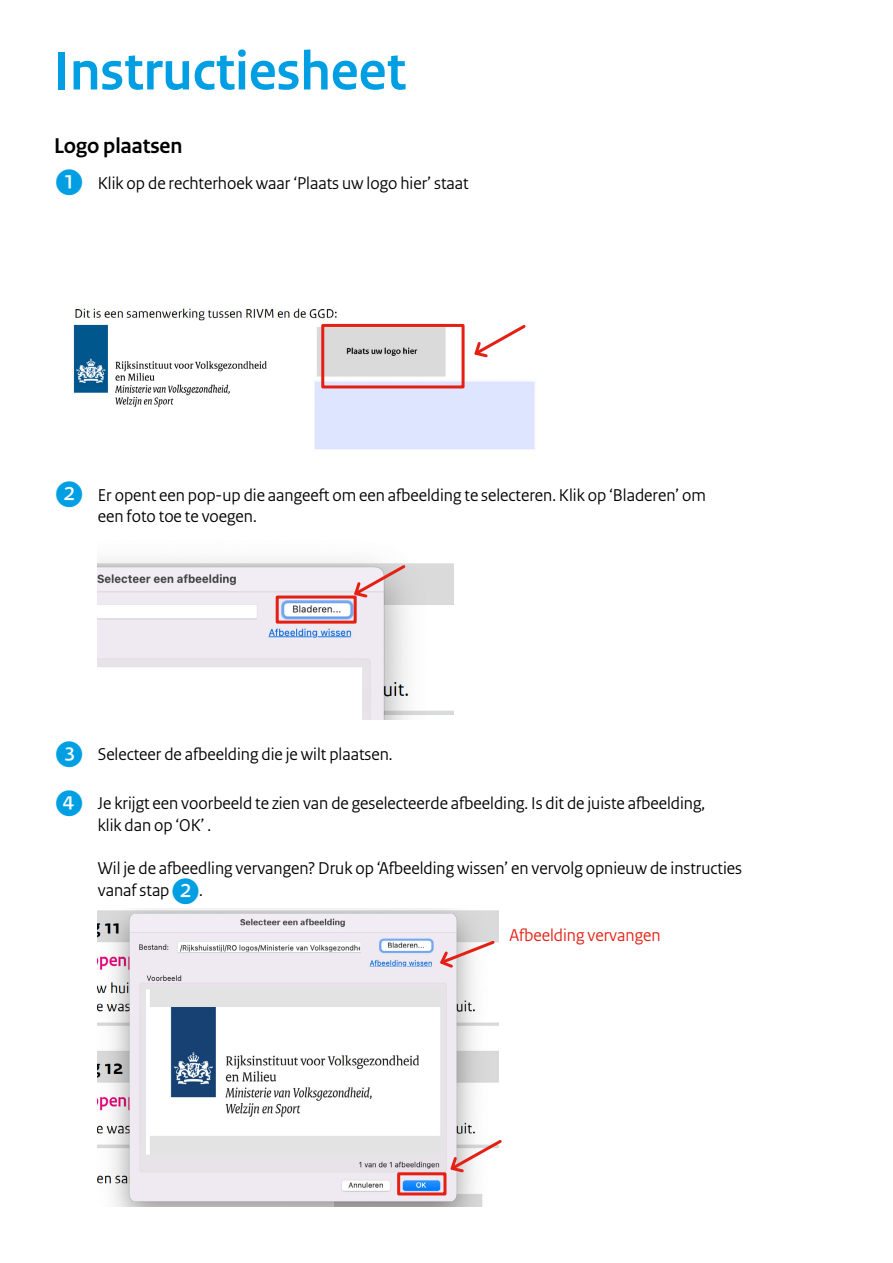
<style>
.page{position:relative;width:893px;height:1263px;background:#fff}
.page>*{position:absolute;margin:0;border:0;box-sizing:border-box;transform-origin:0 0}
.t1{font:700 57.3px "Rijksoverheid Sans Heading";color:#009fe3}
.t2{font:36px "DNB Fedra";color:#009fe3}
.t3{font:700 22.5px "Rijksoverheid Sans Heading";color:#000}
.t4{font:18px/21.6px "Rijksoverheid Sans Heading";color:#000}
.t5{font:18px "Rijksoverheid Sans Heading";color:#e41f13}
</style>
<div class="page">
<img style="left:73px;top:308px;width:462px;height:142px">
<div style="left:321px;top:324px;width:144px;height:64px;border:3px solid #e41f13"></div>
<svg style="left:472px;top:322px;width:56px;height:37px"></svg>
<img style="left:98px;top:559px;width:356px;height:161px">
<div style="left:276px;top:595px;width:81px;height:29px;border:3px solid #e41f13"></div>
<svg style="left:352px;top:562px;width:56px;height:38px;background:#dfc6c8"></svg>
<img style="left:98px;top:908px;width:400px;height:298px">
<div style="left:397px;top:1172px;width:49px;height:23px;border:3px solid #e41f13"></div>
<svg style="left:448px;top:1137px;width:54px;height:37px"></svg>
<svg style="left:438px;top:938px;width:59px;height:32px"></svg>
<p class="t1" style="left:54px;top:39px;width:354px">Instructiesheet</p>
<p class="t3" style="left:54px;top:133px;width:130px">Logo plaatsen</p>
<p class="t2" style="left:54px;top:160px;width:32px">➊</p>
<p class="t4" style="left:98px;top:172px;width:372px">Klik op de rechterhoek waar ‘Plaats uw logo hier’ staat</p>
<p class="t2" style="left:54px;top:472px;width:32px">➋</p>
<p class="t4" style="left:98px;top:484px;width:610px">Er opent een pop-up die aangeeft om een afbeelding te selecteren. Klik op ‘Bladeren’ om een foto toe te voegen.</p>
<p class="t2" style="left:54px;top:732px;width:32px">➌</p>
<p class="t2" style="left:54px;top:781px;width:32px">➍</p>
<p class="t4" style="left:98px;top:744px;width:296px">Selecteer de afbeelding die je wilt plaatsen.</p>
<p class="t4" style="left:98px;top:793px;width:609px">Je krijgt een voorbeeld te zien van de geselecteerde afbeelding. Is dit de juiste afbeelding, klik dan op ‘OK’ .</p>
<p class="t4" style="left:98px;top:858px;width:646px">Wil je de afbeedling vervangen? Druk op ‘Afbeelding wissen’ en vervolg opnieuw de instructies vanaf stap</p>
<p class="t2" style="left:171px;top:870px;width:32px">➋</p>
<p class="t4" style="left:199px;top:879px;width:5px">.</p>
<p class="t5" style="left:509px;top:924px;width:153px">Afbeelding vervangen</p>
</div>
